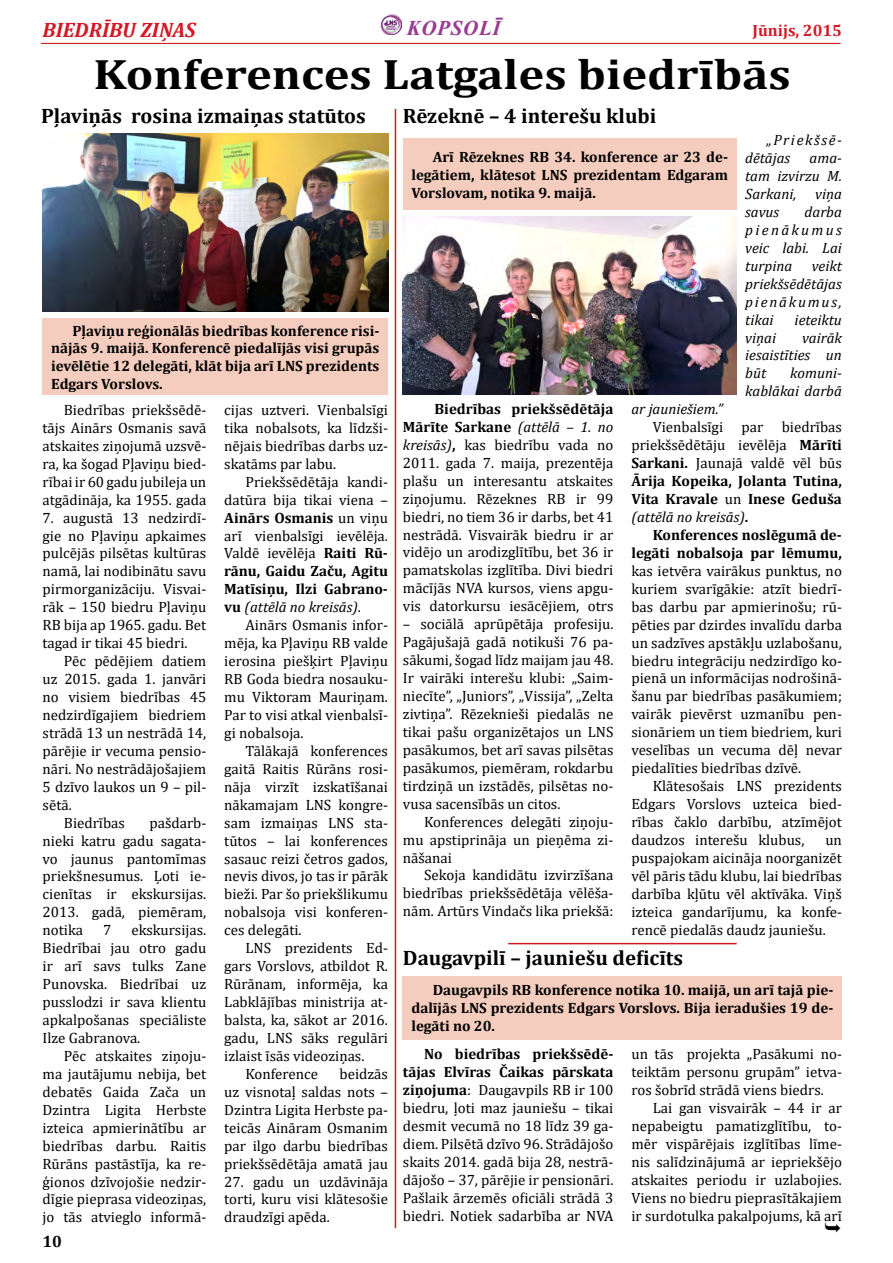
<style>
.page{position:relative;width:893px;height:1263px;background:#fff}
.page>*{position:absolute;margin:0;border:0;box-sizing:border-box;transform-origin:0 0}
.t1{font:700 42.75px "Cambria";color:#000;scale:1.14 1}
.t2{font:700 21px "Cambria";color:#000}
.t3{font:italic 700 21px "Cambria";color:#d51825}
.t4{font:italic 700 21px "Times New Roman";letter-spacing:.035em;color:#983c8f}
.t5{font:700 16.5px "Cambria";color:#d51825}
.t6{font:700 16.5px "Cambria";color:#000}
.t7{font:15px/18px "Cambria";color:#000;text-align:justify}
.t8{font:700 15px/18px "Cambria";color:#000;text-align:justify}
.t9{font:italic 15px/18px "Cambria";color:#000;text-align:justify}
.t10{font:italic 15px/18px "Cambria";letter-spacing:.1em;color:#000}
.s1{font-weight:700}
.s2{font-style:italic}
</style>
<div class="page">
<img style="left:381px;top:14px;width:20px;height:21px">
<hr style="left:41px;top:43px;width:799px;height:1px;background:#d51825">
<div style="left:43px;top:318px;width:345px;height:77px;background:#f5cdbe"></div>
<img style="left:43px;top:133px;width:345px;height:178px">
<img style="left:403px;top:217px;width:334px;height:178px">
<div style="left:403px;top:138px;width:334px;height:71px;background:#f5cdbe"></div>
<hr style="left:395px;top:109px;width:1px;height:1119px;background:#d51825">
<hr style="left:508px;top:943px;width:229px;height:1px;background:#d51825">
<div style="left:403px;top:976px;width:439px;height:63px;background:#f5cdbe"></div>
<h2 class="t4" style="left:407px;top:13px;width:95px">KOPSOLĪ</h2>
<p class="t5" style="left:752px;top:18px;width:91px">Jūnijs, 2015</p>
<h2 class="t3" style="left:43px;top:15px;width:155px">BIEDRĪBU ZIŅAS</h2>
<h1 class="t1" style="left:94px;top:44px;width:613px">Konferences Latgales biedrībās</h1>
<h2 class="t2" style="left:41px;top:101px;width:326px">Pļaviņās rosina izmaiņas statūtos</h2>
<p class="t8" style="left:51px;top:321px;width:330px;text-indent:21px">Pļaviņu reģionālās biedrības konference risi&shy;nājās 9. maijā. Konferencē piedalījās visi grupās ievēlētie 12 delegāti, klāt bija arī LNS prezidents Edgars Vorslovs.</p>
<p class="t7" style="left:43px;top:401px;width:165px;text-indent:21px">Biedrības priekšsēdē&shy;tājs Ainārs Osmanis savā atskaites ziņojumā uzsvē&shy;ra, ka šogad Pļaviņu bied&shy;rībai ir 60 gadu jubileja un atgādināja, ka 1955. gada</p>
<p class="t7" style="left:43px;top:508px;width:165px">7. augustā 13 nedzirdī&shy;gie no Pļaviņu apkaimes pulcējās pilsētas kultūras namā, lai nodibinātu savu pirmorganizāciju. Visvai&shy;rāk – 150 biedru Pļaviņu RB bija ap 1965. gadu. Bet tagad ir tikai 45 biedri.</p>
<p class="t7" style="left:64px;top:652px;width:144px">Pēc pēdējiem datiem</p>
<p class="t7" style="left:43px;top:670px;width:165px">uz 2015. gada 1. janvāri</p>
<p class="t7" style="left:43px;top:688px;width:165px">no visiem biedrības 45</p>
<p class="t7" style="left:43px;top:706px;width:165px">nedzirdīgajiem biedriem</p>
<p class="t7" style="left:43px;top:724px;width:165px">strādā 13 un nestrādā 14,</p>
<p class="t7" style="left:43px;top:742px;width:165px">pārējie ir vecuma pensio-</p>
<p class="t7" style="left:43px;top:760px;width:165px">nāri. No nestrādājošajiem</p>
<p class="t7" style="left:43px;top:777px;width:165px">5 dzīvo laukos un 9 – pil-</p>
<p class="t7" style="left:43px;top:795px;width:31px">sētā.</p>
<p class="t7" style="left:64px;top:813px;width:63px">Biedrības</p>
<p class="t7" style="left:43px;top:813px;width:165px;text-indent:107px">pašdarb&shy;nieki katru gadu sagata&shy;vo jaunus pantomīmas priekšnesumus. Ļoti ie&shy;cienītas ir ekskursijas.<br>2013. gadā, piemēram, notika</p>
<p class="t7" style="left:43px;top:921px;width:165px;text-indent:89px">ekskursijas.<br>Biedrībai jau otro gadu ir arī savs tulks Zane Punovska. Biedrībai uz pusslodzi ir sava klientu apkalpošanas speciāliste Ilze Gabranova.</p>
<p class="t7" style="left:43px;top:1047px;width:165px;text-indent:21px">Pēc atskaites ziņoju&shy;ma jautājumu nebija, bet debatēs Gaida Zača un Dzintra Ligita Herbste izteica apmierinātību ar biedrības darbu. Raitis Rūrāns pastāstīja, ka re&shy;ģionos dzīvojošie nedzir&shy;dīgie pieprasa videoziņas, jo tās atvieglo informā-</p>
<p class="t7" style="left:103px;top:921px;width:10px">7</p>
<p class="t6" style="left:43px;top:1229px;width:21px">10</p>
<p class="t7" style="left:224px;top:401px;width:165px">cijas uztveri. Vienbalsīgi tika nobalsots, ka līdzši&shy;nējais biedrības darbs uz&shy;skatāms par labu.</p>
<p class="t7" style="left:224px;top:472px;width:165px;text-indent:21px">Priekšsēdētāja kandi&shy;datūra bija tikai viena – <span class="s1">Ainārs Osmanis</span> un viņu arī vienbalsīgi ievēlēja.<br>Valdē ievēlēja <span class="s1">Raiti Rū&shy;rānu, Gaidu Začu, Agitu Matīsiņu, Ilzi Gabrano&shy;vu</span> <span class="s2">(attēlā no kreisās)</span>.</p>
<p class="t7" style="left:224px;top:616px;width:165px;text-indent:21px">Ainārs Osmanis infor&shy;mēja, ka Pļaviņu RB valde ierosina piešķirt Pļaviņu RB Goda biedra nosauku&shy;mu Viktoram Mauriņam.<br>Par to visi atkal vienbalsī&shy;gi nobalsoja.</p>
<p class="t7" style="left:224px;top:742px;width:165px;text-indent:21px">Tālākajā konferences gaitā Raitis Rūrāns rosi&shy;nāja virzīt izskatīšanai nākamajam LNS kongre&shy;sam izmaiņas LNS sta&shy;tūtos – lai konferences sasauc reizi četros gados, nevis divos, jo tas ir pārāk bieži. Par šo priekšlikumu nobalsoja visi konferen&shy;ces delegāti.</p>
<p class="t7" style="left:246px;top:939px;width:144px">LNS prezidents Ed-</p>
<p class="t7" style="left:224px;top:957px;width:165px">gars Vorslovs, atbildot R.</p>
<p class="t7" style="left:224px;top:975px;width:165px">Rūrānam, informēja, ka</p>
<p class="t7" style="left:224px;top:993px;width:165px">Labklājības ministrija at-</p>
<p class="t7" style="left:224px;top:1011px;width:165px">balsta, ka, sākot ar 2016.</p>
<p class="t7" style="left:224px;top:1029px;width:165px">gadu, LNS sāks regulāri</p>
<p class="t7" style="left:224px;top:1047px;width:142px">izlaist īsās videoziņas.</p>
<p class="t7" style="left:246px;top:1065px;width:74px">Konference</p>
<p class="t7" style="left:224px;top:1065px;width:165px;text-indent:115px">beidzās uz visnotaļ saldas nots – Dzintra Ligita Herbste pa&shy;teicās Aināram Osmanim par ilgo darbu biedrības priekšsēdētāja amatā jau</p>
<p class="t7" style="left:224px;top:1172px;width:165px">27. gadu un uzdāvināja torti, kuru visi klātesošie draudzīgi apēda.</p>
<h2 class="t2" style="left:403px;top:101px;width:255px">Rēzeknē – 4 interešu klubi</h2>
<p class="t8" style="left:411px;top:147px;width:318px;text-indent:21px">Arī Rēzeknes RB 34. konference ar 23 de&shy;legātiem, klātesot LNS prezidentam Edgaram Vorslovam, notika 9. maijā.</p>
<p class="t10" style="left:745px;top:130px;width:98px;text-indent:21px">„Priekšsē&shy;dētājas</p>
<p class="t9" style="left:745px;top:148px;width:98px;text-indent:64px">ama&shy;tam izvirzu M.<br>Sarkani,</p>
<p class="t9" style="left:815px;top:184px;width:28px">viņa</p>
<p class="t9" style="left:745px;top:202px;width:98px;text-indent:59px">darba pienākumus veic labi. Lai turpina</p>
<p class="t9" style="left:745px;top:202px;width:36px">savus</p>
<p class="t9" style="left:745px;top:256px;width:98px;text-indent:67px">veikt priekšsēdētājas pienākumus, tikai</p>
<p class="t9" style="left:795px;top:310px;width:49px">ieteiktu</p>
<p class="t9" style="left:745px;top:328px;width:98px;text-indent:57px">vairāk iesaistīties un būt</p>
<p class="t9" style="left:745px;top:328px;width:32px">viņai</p>
<p class="t9" style="left:745px;top:364px;width:98px;text-align:right">komuni&shy;kablākai darbā</p>
<p class="t7" style="left:403px;top:400px;width:212px;text-indent:32px"><span class="s1">Biedrības priekšsēdētāja Mārīte Sarkane</span> <span class="s2">(attēlā – 1. no kreisās)</span><span class="s1">,</span> kas biedrību vada no 2011. gada 7. maija, prezentēja plašu un interesantu atskaites ziņojumu. Rēzeknes RB ir 99 biedri, no tiem 36 ir darbs, bet 41 nestrādā. Visvairāk biedru ir ar vidējo un arodizglītību, bet 36 ir pamatskolas izglītība. Divi biedri mācījās NVA kursos, viens apgu&shy;vis datorkursu iesācējiem, otrs</p>
<p class="t7" style="left:403px;top:615px;width:212px">– sociālā aprūpētāja profesiju.<br>Pagājušajā gadā notikuši 76 pa&shy;sākumi, šogad līdz maijam jau 48.<br>Ir vairāki interešu klubi: „Saim&shy;niecīte”, „Juniors”, „Vissija”, „Zelta zivtiņa”. Rēzeknieši piedalās ne tikai pašu organizētajos un LNS pasākumos, bet arī savas pilsētas pasākumos, piemēram, rokdarbu tirdziņā un izstādēs, pilsētas no&shy;vusa sacensībās un citos.</p>
<p class="t7" style="left:403px;top:812px;width:212px;text-indent:21px">Konferences delegāti ziņoju&shy;mu apstiprināja un pieņēma zi&shy;nāšanai</p>
<p class="t7" style="left:403px;top:866px;width:212px;text-indent:21px">Sekoja kandidātu izvirzīšana biedrības priekšsēdētāja vēlēša&shy;nām. Artūrs Vindačs lika priekšā:</p>
<p class="t9" style="left:631px;top:399px;width:93px">ar jauniešiem.”</p>
<p class="t7" style="left:631px;top:418px;width:212px;text-indent:21px">Vienbalsīgi par biedrības priekšsēdētāju ievēlēja <span class="s1">Mārīti Sarkani.</span> Jaunajā valdē vēl būs <span class="s1">Ārija Kopeika, Jolanta Tutina, Vita Kravale</span> un <span class="s1">Inese Geduša </span><span class="s2">(attēlā no kreisās)</span><span class="s1">.</span></p>
<p class="t8" style="left:631px;top:525px;width:212px;text-align:right">Konferences noslēgumā de&shy;legāti nobalsoja par lēmumu,</p>
<p class="t7" style="left:631px;top:562px;width:212px">kas ietvēra vairākus punktus, no kuriem svarīgākie: atzīt biedrī&shy;bas darbu par apmierinošu; rū&shy;pēties par dzirdes invalīdu darba un sadzīves apstākļu uzlabošanu, biedru integrāciju nedzirdīgo ko&shy;pienā un informācijas nodrošinā&shy;šanu par biedrības pasākumiem; vairāk pievērst uzmanību pen&shy;sionāriem un tiem biedriem, kuri veselības un vecuma dēļ nevar piedalīties biedrības dzīvē.</p>
<p class="t7" style="left:631px;top:777px;width:212px;text-indent:21px">Klātesošais LNS prezidents Edgars Vorslovs uzteica bied&shy;rības čaklo darbību, atzīmējot daudzos interešu klubus,</p>
<p class="t7" style="left:631px;top:831px;width:212px;text-indent:194px">un puspajokam aicināja noorganizēt vēl pāris tādu klubu, lai biedrības darbība kļūtu vēl aktīvāka. Viņš izteica gandarījumu, ka konfe&shy;rencē piedalās daudz jauniešu.</p>
<h2 class="t2" style="left:403px;top:943px;width:282px">Daugavpilī – jauniešu deficīts</h2>
<p class="t8" style="left:411px;top:981px;width:424px;text-indent:21px">Daugavpils RB konference notika 10. maijā, un arī tajā pie&shy;dalījās LNS prezidents Edgars Vorslovs. Bija ieradušies 19 de&shy;legāti no 20.</p>
<p class="t7" style="left:403px;top:1045px;width:212px;text-indent:21px"><span class="s1">No biedrības priekšsēdē&shy;tājas Elvīras Čaikas pārskata ziņojuma</span>: Daugavpils RB ir 100 biedru, ļoti maz jauniešu – tikai desmit vecumā no 18 līdz 39 ga&shy;diem. Pilsētā dzīvo 96. Strādājošo skaits 2014. gadā bija 28, nestrā&shy;dājošo – 37, pārējie ir pensionāri.<br>Pašlaik ārzemēs oficiāli strādā 3 biedri. Notiek sadarbība ar NVA</p>
<p class="t7" style="left:631px;top:1045px;width:212px">un tās projekta „Pasākumi no&shy;teiktām personu grupām” ietva&shy;ros šobrīd strādā viens biedrs.</p>
<p class="t7" style="left:631px;top:1099px;width:212px;text-indent:21px">Lai gan visvairāk – 44 ir ar nepabeigtu pamatizglītību, to&shy;mēr vispārējais izglītības līme&shy;nis salīdzinājumā ar iepriekšējo atskaites periodu ir uzlabojies.<br>Viens no biedru pieprasītākajiem ir surdotulka pakalpojums, kā arī</p>
</div>
